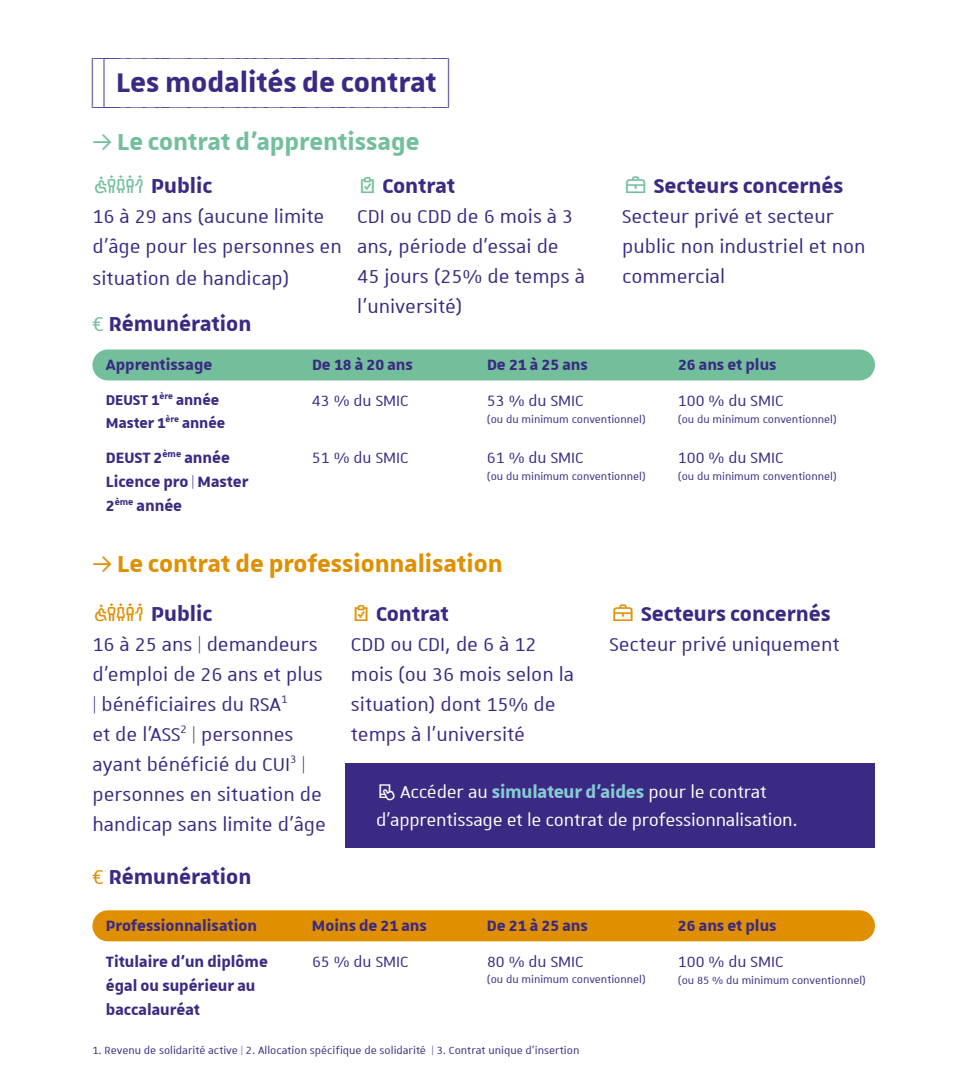
<style>
.page{position:relative;width:960px;height:1080px;background:#fff}
.page>*{position:absolute;margin:0;border:0;box-sizing:border-box;transform-origin:0 0}
.t1{font:700 36px "Unistra Encadre";color:#3b2983}
.t2{font:700 31px "Unistra A";color:#e08f00}
.t3{font:700 31px "Unistra A";color:#73bf9c}
.t4{font:700 27px "Unistra A";color:#3b2983}
.t5{font:25px/30px "Unistra A";color:#3b2983}
.t6{font:23px/27.6px "Unistra A";letter-spacing:-.01em;color:#fff;text-align:center}
.t7{font:700 20px/24px "Unistra A";color:#3b2983}
.t8{font:20px "Unistra A";color:#3b2983}
.t9{font:700 19px/22.8px "Unistra A";color:#3b2983}
.t10{font:14px "Unistra A";color:#3b2983}
.s1{font-weight:400;color:#73bf9c}
.s2{font-weight:400;color:#e08f00}
.s3{font-weight:700;color:#85ccd3}
</style>
<div class="page">
<div style="left:346px;top:763px;width:529px;height:85px;background:#3b2983"></div>
<div style="left:92px;top:349px;width:783px;height:31px;background:#73bf9c;border-radius:16px"></div>
<div style="left:92px;top:910px;width:783px;height:31px;background:#e08f00;border-radius:16px"></div>
<h1 class="t1" style="left:92px;top:58px;width:358px">(_(_LES_MODALITÉS_DE_CONTRAT_)</h1>
<p class="t3" style="left:92px;top:125px;width:329px">✓ Le contrat d’apprentissage</p>
<p class="t4" style="left:151px;top:171px;width:63px">Public</p>
<p class="t5" style="left:92px;top:201px;width:251px">16 à 29 ans (aucune limite d'âge pour les personnes en</p>
<p class="t5" style="left:92px;top:263px;width:199px">situation de handicap)</p>
<p class="t4" style="left:92px;top:309px;width:160px"><span class="s1">€</span> Rémunération</p>
<p class="t4" style="left:382px;top:171px;width:75px">Contrat</p>
<p class="t5" style="left:357px;top:201px;width:229px">CDI ou CDD de 6 mois à 3 ans, période d’essai de<br>45 jours (25% de temps à l’université)</p>
<p class="t4" style="left:654px;top:171px;width:191px">Secteurs concernés</p>
<p class="t5" style="left:622px;top:201px;width:245px">Secteur privé et secteur public non industriel et non commercial</p>
<p class="t7" style="left:312px;top:352px;width:102px">De 18 à 20 ans</p>
<p class="t7" style="left:487px;top:352px;width:102px">De 21 à 25 ans</p>
<p class="t7" style="left:678px;top:352px;width:100px">26 ans et plus</p>
<p class="t7" style="left:106px;top:352px;width:108px">Apprentissage</p>
<p class="t9" style="left:106px;top:388px;width:121px">DEUST 1<sup>ère</sup> année<br>Master 1<sup>ère</sup> année</p>
<p class="t8" style="left:312px;top:390px;width:98px">43 % du SMIC</p>
<p class="t8" style="left:487px;top:390px;width:98px">53 % du SMIC</p>
<p class="t8" style="left:678px;top:390px;width:107px">100 % du SMIC</p>
<p class="t10" style="left:678px;top:412px;width:160px">(ou du minimum conventionnel)</p>
<p class="t8" style="left:678px;top:448px;width:107px">100 % du SMIC</p>
<p class="t10" style="left:678px;top:469px;width:160px">(ou du minimum conventionnel)</p>
<p class="t10" style="left:487px;top:412px;width:160px">(ou du minimum conventionnel)</p>
<p class="t7" style="left:106px;top:446px;width:126px">DEUST 2<sup>ème</sup> année</p>
<p class="t8" style="left:312px;top:448px;width:98px">51 % du SMIC</p>
<p class="t7" style="left:106px;top:470px;width:144px">Licence pro | Master<br>2<sup>ème</sup> année</p>
<p class="t8" style="left:487px;top:448px;width:98px">61 % du SMIC</p>
<p class="t10" style="left:487px;top:469px;width:160px">(ou du minimum conventionnel)</p>
<p class="t2" style="left:92px;top:546px;width:412px">✓ Le contrat de professionnalisation</p>
<p class="t4" style="left:151px;top:599px;width:63px">Public</p>
<p class="t5" style="left:92px;top:629px;width:235px">16 à 25 ans | demandeurs d’emploi de 26 ans et plus | bénéficiaires du RSA<sup>1<br></sup>et de l'ASS<sup>2</sup> | personnes ayant bénéficié du CUI<sup>3</sup> | personnes en situation de handicap sans limite d'âge</p>
<p class="t4" style="left:92px;top:862px;width:160px"><span class="s2">€</span> Rémunération</p>
<p class="t4" style="left:376px;top:599px;width:75px">Contrat</p>
<p class="t5" style="left:351px;top:629px;width:225px">CDD ou CDI, de 6 à 12 mois (ou 36 mois selon la situation) dont 15% de temps à l’université</p>
<p class="t4" style="left:641px;top:599px;width:191px">Secteurs concernés</p>
<p class="t5" style="left:609px;top:629px;width:232px">Secteur privé uniquement</p>
<p class="t6" style="left:376px;top:778px;width:423px">Accéder au <span class="s3">simulateur d’aides</span> pour le contrat d'apprentissage et le contrat de professionnalisation.</p>
<p class="t7" style="left:106px;top:907px;width:163px;line-height:35.7px">Professionnalisation<br>Titulaire d'un diplôme</p>
<p class="t7" style="left:106px;top:973px;width:151px">égal ou supérieur au baccalauréat</p>
<p class="t7" style="left:312px;top:913px;width:116px">Moins de 21 ans</p>
<p class="t7" style="left:487px;top:913px;width:102px">De 21 à 25 ans</p>
<p class="t7" style="left:678px;top:913px;width:100px">26 ans et plus</p>
<p class="t8" style="left:312px;top:951px;width:98px">65 % du SMIC</p>
<p class="t8" style="left:487px;top:951px;width:98px">80 % du SMIC</p>
<p class="t10" style="left:487px;top:972px;width:160px">(ou du minimum conventionnel)</p>
<p class="t8" style="left:678px;top:951px;width:107px">100 % du SMIC</p>
<p class="t10" style="left:678px;top:973px;width:189px">(ou 85 % du minimum conventionnel)</p>
<p class="t10" style="left:92px;top:1043px;width:488px">1. Revenu de solidarité active | 2. Allocation spécifique de solidarité | 3. Contrat unique d'insertion</p>
</div>
